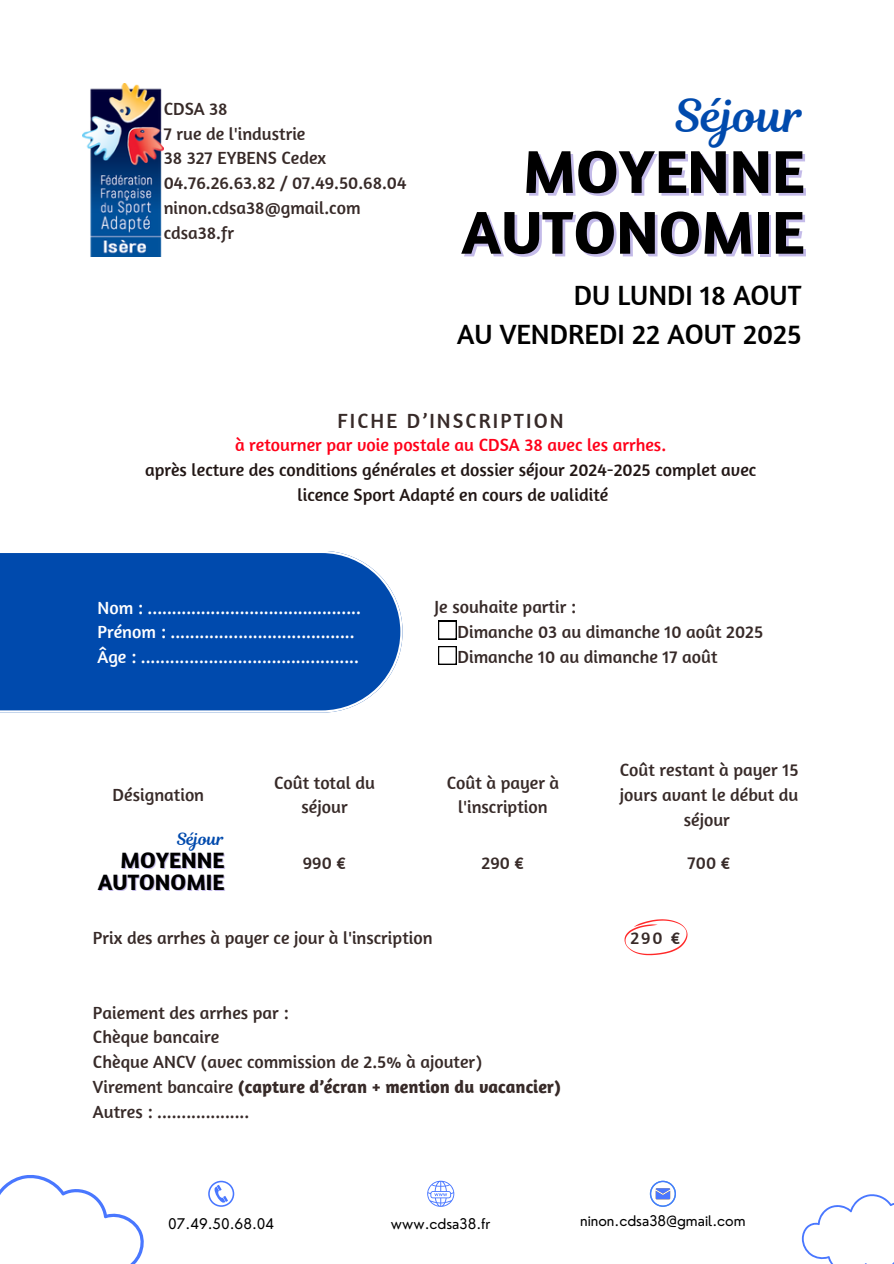
<style>
.page{position:relative;width:894px;height:1264px;background:#fff}
.page>*{position:absolute;margin:0;border:0;box-sizing:border-box;transform-origin:0 0}
.t1{font:700 61.5px "Amaranth";color:#000}
.t2{font:45px "RTL Romman Regular";color:#004aad}
.t3{font:28.5px/39.3px "Amaranth";color:#000;text-align:right}
.t4{font:700 22.8px "Amaranth";color:#000}
.t5{font:21px "Amaranth";letter-spacing:.1em;color:#372a28}
.t6{font:18px/24.8px "Amaranth";color:#372a28;text-align:center}
.t7{font:18px/24.8px "Amaranth";color:#211614;text-align:center}
.t8{font:18px/24.8px "Amaranth";color:#fff}
.t9{font:16.65px "RTL Romman Regular";color:#004aad}
.t10{font:14.25px "Nourd";color:#000}
.s1{color:#ff0019}
.s2{font-weight:700}
</style>
<div class="page">
<svg style="left:0;top:551px;width:402px;height:161px;background:#1055b2"></svg>
<img style="left:82px;top:84px;width:81px;height:172px">
<svg style="left:0;top:1175px;width:144px;height:88px"></svg>
<svg style="left:801px;top:1194px;width:92px;height:69px"></svg>
<svg style="left:208px;top:1180px;width:26px;height:26px"></svg>
<svg style="left:427px;top:1180px;width:27px;height:26px"></svg>
<svg style="left:624px;top:919px;width:63px;height:36px"></svg>
<svg style="left:649px;top:1180px;width:26px;height:26px"></svg>
<svg style="left:438px;top:621px;width:18px;height:18px"></svg>
<svg style="left:438px;top:646px;width:18px;height:18px"></svg>
<p class="t6" style="left:164px;top:96px;width:244px;text-align:left">CDSA 38<br>7 rue de l'industrie<br>38 327 EYBENS Cedex<br>04.76.26.63.82 / 07.49.50.68.04 ninon.cdsa38@gmail.com cdsa38.fr</p>
<h5 class="t2" style="left:674px;top:84px;width:130px">Séjour</h5>
<h5 class="t1" style="left:523px;top:133px;width:282px">MOYENNE</h5>
<h5 class="t1" style="left:461px;top:194px;width:344px">AUTONOMIE</h5>
<h5 class="t3" style="left:457px;top:275px;width:346px">DU LUNDI 18 AOUT<br>AU VENDREDI 22 AOUT 2025</h5>
<h3 class="t5" style="left:337px;top:408px;width:227px">FICHE D’INSCRIPTION</h3>
<h4 class="t7" style="left:145px;top:432px;width:612px"><span class="s1">à retourner par voie postale au CDSA 38 avec les arrhes.<br></span>après lecture des conditions générales et dossier séjour 2024-2025 complet avec licence Sport Adapté en cours de validité</h4>
<p class="t8" style="left:97px;top:594px;width:265px">Nom : ............................................<br>Prénom : ......................................<br>Âge : .............................................</p>
<h5 class="t6" style="left:434px;top:594px;width:143px">Je souhaite partir :</h5>
<h5 class="t6" style="left:457px;top:619px;width:307px">Dimanche 03 au dimanche 10 août 2025</h5>
<p class="t6" style="left:457px;top:643px;width:261px">Dimanche 10 au dimanche 17 août</p>
<h5 class="t6" style="left:113px;top:781px;width:93px">Désignation</h5>
<p class="t9" style="left:177px;top:827px;width:49px">Séjour</p>
<h5 class="t4" style="left:120px;top:845px;width:105px">MOYENNE</h5>
<h5 class="t4" style="left:98px;top:868px;width:128px">AUTONOMIE</h5>
<p class="t6" style="left:274px;top:769px;width:102px">Coût total du séjour</p>
<p class="t6" style="left:446px;top:769px;width:114px">Coût à payer à l'inscription</p>
<h5 class="t6" style="left:619px;top:757px;width:180px">Coût restant à payer 15 jours avant le début du séjour</h5>
<h5 class="t6" style="left:303px;top:850px;width:45px">990 €</h5>
<h1 class="t6" style="left:481px;top:850px;width:44px">290 €</h1>
<h5 class="t6" style="left:687px;top:850px;width:45px">700 €</h5>
<h5 class="t6" style="left:93px;top:924px;width:341px">Prix des arrhes à payer ce jour à l'inscription</h5>
<h5 class="t6" style="left:630px;top:924px;width:52px">290 €</h5>
<h5 class="t6" style="left:93px;top:999px;width:469px;text-align:left">Paiement des arrhes par :<br>Chèque bancaire<br>Chèque ANCV (avec commission de 2.5% à ajouter)<br>Virement bancaire <span class="s2">(capture d’écran + mention du vacancier)<br></span>Autres : ...................</h5>
<h2 class="t10" style="left:168px;top:1214px;width:108px">07.49.50.68.04</h2>
<h1 class="t10" style="left:391px;top:1214px;width:101px">www.cdsa38.fr</h1>
<h5 class="t10" style="left:580px;top:1211px;width:167px">ninon.cdsa38@gmail.com</h5>
</div>
